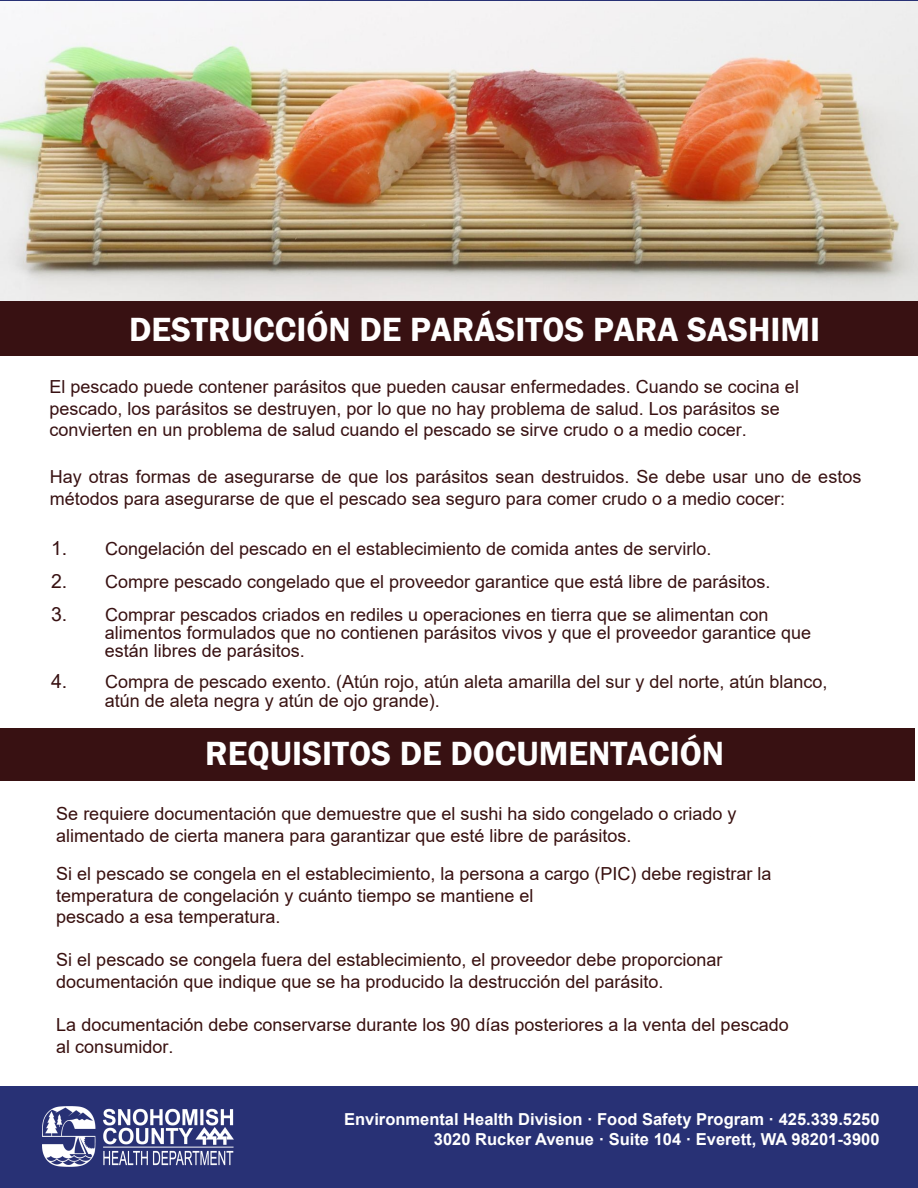
<style>
.page{position:relative;width:918px;height:1188px;background:#fff}
.page>*{position:absolute;margin:0;border:0;box-sizing:border-box;transform-origin:0 0}
.t1{font:34.5px "Franklin Gothic Demi";color:#fff}
.t2{font:18px/21.6px "Arial";color:#381112}
.t3{font:18px/18px "Arial";color:#381112}
.t4{font:18px/21.6px "Arial";color:#38100f}
.t5{font:18px/21.6px "Arial";color:#38100f}
.t6{font:18px/19.2px "Arial";color:#381211}
.t7{font:700 16.5px "Arial";color:#fff}
.s1{font-size:19.5px}
.s2{font-size:19.5px;color:#381112}
</style>
<div class="page">
<div style="left:0;top:1087px;width:918px;height:101px;background:#283175"></div>
<div style="left:0;top:284px;width:918px;height:72px;background:#381112"></div>
<img style="left:1px;top:1px;width:916px;height:299px">
<div style="left:0;top:728px;width:915px;height:52px;background:#381112"></div>
<img style="left:43px;top:1106px;width:190px;height:60px">
<p class="t1" style="left:129px;top:308px;width:693px">DESTRUCCIÓN DE PARÁSITOS PARA SASHIMI</p>
<p class="t2" style="left:49px;top:376px;width:751px">El pescado puede contener parásitos que pueden causar enfermedades. Cuando se cocina el pescado, los parásitos se destruyen, por lo que no hay problema de salud. Los parásitos se convierten en un problema de salud cuando el pescado se sirve crudo o a medio cocer.</p>
<p class="t2" style="left:50px;top:466px;width:813px">Hay otras formas de asegurarse de que los parásitos sean destruidos. Se debe usar uno de estos métodos para asegurarse de que el pescado sea seguro para comer crudo o a medio cocer:</p>
<p class="t3" style="left:51px;top:539px;width:662px"><span class="s1">1.</span> Congelación del pescado en el establecimiento de comida antes de servirlo.</p>
<p class="t3" style="left:51px;top:573px;width:721px"><span class="s1">2.</span> Compre pescado congelado que el proveedor garantice que está libre de parásitos.</p>
<p class="t3" style="left:105px;top:606px;width:708px;text-indent:-54px"><span class="s1">3.</span> Comprar pescados criados en rediles u operaciones en tierra que se alimentan con alimentos formulados que no contienen parásitos vivos y que el proveedor garantice que están libres de parásitos.</p>
<p class="t6" style="left:105px;top:672px;width:724px;text-indent:-54px"><span class="s2">4.</span> Compra de pescado exento. (Atún rojo, atún aleta amarilla del sur y del norte, atún blanco, atún de aleta negra y atún de ojo grande).</p>
<h1 class="t1" style="left:205px;top:732px;width:521px">REQUISITOS DE DOCUMENTACIÓN</h1>
<p class="t4" style="left:56px;top:803px;width:682px">Se requiere documentación que demuestre que el sushi ha sido congelado o criado y alimentado de cierta manera para garantizar que esté libre de parásitos.</p>
<p class="t4" style="left:56px;top:863px;width:717px">Si el pescado se congela en el establecimiento, la persona a cargo (PIC) debe registrar la temperatura de congelación y cuánto tiempo se mantiene el<br>pescado a esa temperatura.</p>
<p class="t5" style="left:56px;top:949px;width:668px">Si el pescado se congela fuera del establecimiento, el proveedor debe proporcionar documentación que indique que se ha producido la destrucción del parásito.</p>
<p class="t5" style="left:56px;top:1014px;width:734px">La documentación debe conservarse durante los 90 días posteriores a la venta del pescado al consumidor.</p>
<p class="t7" style="left:344px;top:1108px;width:537px">Environmental Health Division · Food Safety Program · 425.339.5250</p>
<p class="t7" style="left:434px;top:1127px;width:447px">3020 Rucker Avenue · Suite 104 · Everett, WA 98201-3900</p>
</div>
